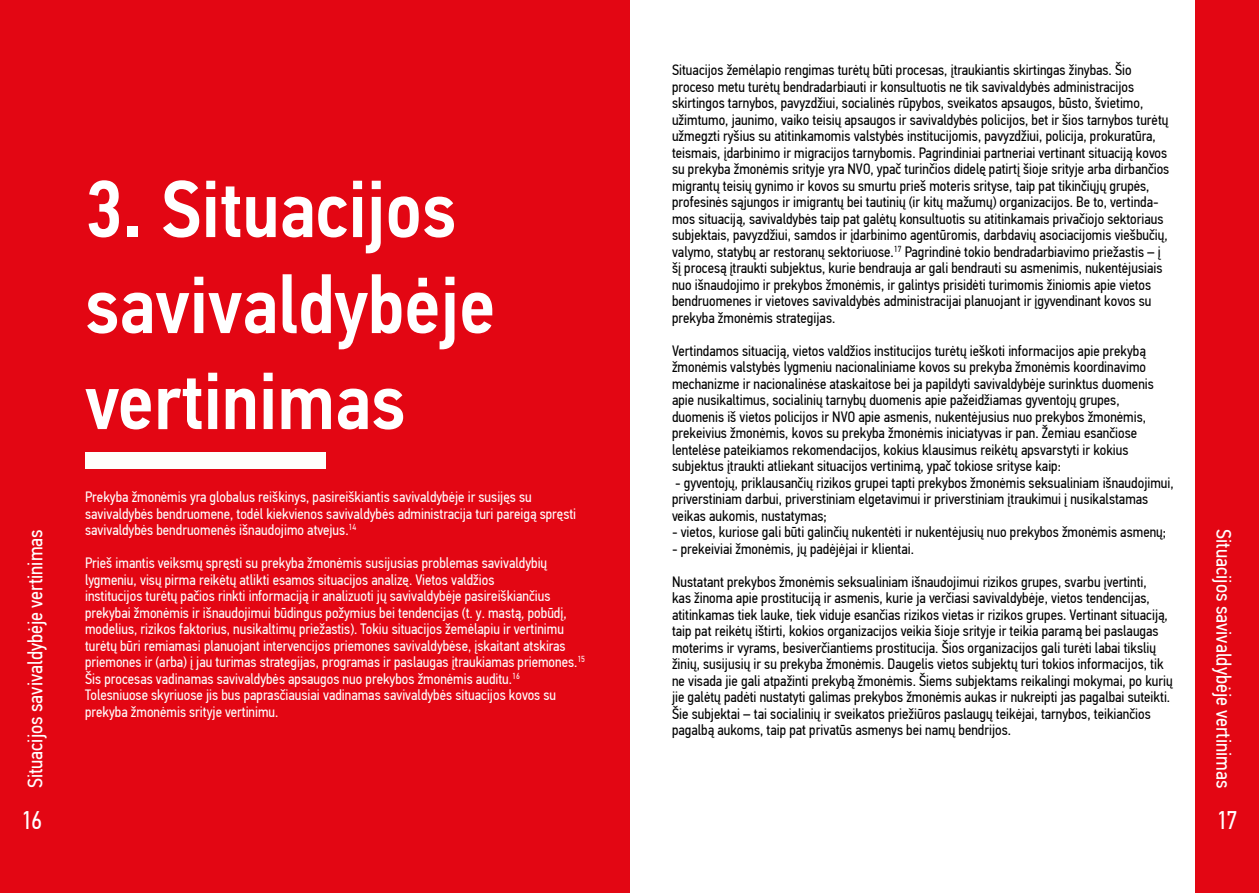
<style>
.page{position:relative;width:1259px;height:893px;background:#fff}
.page>*{position:absolute;margin:0;border:0;box-sizing:border-box;transform-origin:0 0}
.t1{font:500 81px/96px "PF Din Text Cond Pro";color:#fff}
.t2{font:25.5px "PF Din Text Cond Pro";color:#fff}
.t3{font:21px "PF Din Text Cond Pro";color:#fff}
.t4{font:15px/16.5px "PF Din Text Cond Pro";color:#000}
.t5{font:15px/16.5px "PF Din Text Cond Pro";color:#fff}
</style>
<div class="page">
<div style="left:0;top:0;width:64px;height:893px;background:#e30613"></div>
<div style="left:1195px;top:0;width:64px;height:893px;background:#e30613"></div>
<div style="left:62px;top:0;width:567px;height:893px;background:#e30613"></div>
<div style="left:85px;top:452px;width:240px;height:16px;background:#fffffc"></div>
<p class="t4" style="left:672px;top:62px;width:499px">Situacijos žemėlapio rengimas turėtų būti procesas, įtraukiantis skirtingas žinybas. Šio proceso metu turėtų bendradarbiauti ir konsultuotis ne tik savivaldybės administracijos skirtingos tarnybos, pavyzdžiui, socialinės rūpybos, sveikatos apsaugos, būsto, švietimo, užimtumo, jaunimo, vaiko teisių apsaugos ir savivaldybės policijos, bet ir šios tarnybos turėtų užmegzti ryšius su atitinkamomis valstybės institucijomis, pavyzdžiui, policija, prokuratūra, teismais, įdarbinimo ir migracijos tarnybomis. Pagrindiniai partneriai vertinant situaciją kovos su prekyba žmonėmis srityje yra NVO, ypač turinčios didelę patirtį šioje srityje arba dirbančios migrantų teisių gynimo ir kovos su smurtu prieš moteris srityse, taip pat tikinčiųjų grupės, profesinės sąjungos ir imigrantų bei tautinių (ir kitų mažumų) organizacijos. Be to, vertinda&shy;mos situaciją, savivaldybės taip pat galėtų konsultuotis su atitinkamais privačiojo sektoriaus subjektais, pavyzdžiui, samdos ir įdarbinimo agentūromis, darbdavių asociacijomis viešbučių, valymo, statybų ar restoranų sektoriuose.<sup>17</sup> Pagrindinė tokio bendradarbiavimo priežastis – į šį procesą įtraukti subjektus, kurie bendrauja ar gali bendrauti su asmenimis, nukentėjusiais nuo išnaudojimo ir prekybos žmonėmis, ir galintys prisidėti turimomis žiniomis apie vietos bendruomenes ir vietoves savivaldybės administracijai planuojant ir įgyvendinant kovos su prekyba žmonėmis strategijas.</p>
<p class="t4" style="left:672px;top:342px;width:483px">Vertindamos situaciją, vietos valdžios institucijos turėtų ieškoti informacijos apie prekybą žmonėmis valstybės lygmeniu nacionaliniame kovos su prekyba žmonėmis koordinavimo mechanizme ir nacionalinėse ataskaitose bei ja papildyti savivaldybėje surinktus duomenis apie nusikaltimus, socialinių tarnybų duomenis apie pažeidžiamas gyventojų grupes, duomenis iš vietos policijos ir NVO apie asmenis, nukentėjusius nuo prekybos žmonėmis, prekeivius žmonėmis, kovos su prekyba žmonėmis iniciatyvas ir pan. Žemiau esančiose lentelėse pateikiamos rekomendacijos, kokius klausimus reikėtų apsvarstyti ir kokius subjektus įtraukti atliekant situacijos vertinimą, ypač tokiose srityse kaip:</p>
<p class="t4" style="left:672px;top:474px;width:503px">- gyventojų, priklausančių rizikos grupei tapti prekybos žmonėmis seksualiniam išnaudojimui, priverstiniam darbui, priverstiniam elgetavimui ir priverstiniam įtraukimui į nusikalstamas veikas aukomis, nustatymas;</p>
<p class="t4" style="left:672px;top:524px;width:495px">- vietos, kuriose gali būti galinčių nukentėti ir nukentėjusių nuo prekybos žmonėmis asmenų;</p>
<p class="t4" style="left:672px;top:540px;width:243px">- prekeiviai žmonėmis, jų padėjėjai ir klientai.</p>
<p class="t4" style="left:672px;top:573px;width:502px">Nustatant prekybos žmonėmis seksualiniam išnaudojimui rizikos grupes, svarbu įvertinti,<br>kas žinoma apie prostituciją ir asmenis, kurie ja verčiasi savivaldybėje, vietos tendencijas, atitinkamas tiek lauke, tiek viduje esančias rizikos vietas ir rizikos grupes. Vertinant situaciją, taip pat reikėtų ištirti, kokios organizacijos veikia šioje srityje ir teikia paramą bei paslaugas moterims ir vyrams, besiverčiantiems prostitucija. Šios organizacijos gali turėti labai tikslių žinių, susijusių ir su prekyba žmonėmis. Daugelis vietos subjektų turi tokios informacijos, tik ne visada jie gali atpažinti prekybą žmonėmis. Šiems subjektams reikalingi mokymai, po kurių jie galėtų padėti nustatyti galimas prekybos žmonėmis aukas ir nukreipti jas pagalbai suteikti.<br>Šie subjektai – tai socialinių ir sveikatos priežiūros paslaugų teikėjai, tarnybos, teikiančios pagalbą aukoms, taip pat privatūs asmenys bei namų bendrijos.</p>
<h1 class="t1" style="left:85px;top:162px;width:412px">3. Situacijos savivaldybėje vertinimas</h1>
<p class="t5" style="left:85px;top:489px;width:492px">Prekyba žmonėmis yra globalus reiškinys, pasireiškiantis savivaldybėje ir susijęs su savivaldybės bendruomene, todėl kiekvienos savivaldybės administracija turi pareigą spręsti savivaldybės bendruomenės išnaudojimo atvejus.<sup>14</sup></p>
<p class="t5" style="left:85px;top:555px;width:501px">Prieš imantis veiksmų spręsti su prekyba žmonėmis susijusias problemas savivaldybių lygmeniu, visų pirma reikėtų atlikti esamos situacijos analizę. Vietos valdžios<br>institucijos turėtų pačios rinkti informaciją ir analizuoti jų savivaldybėje pasireiškiančius prekybai žmonėmis ir išnaudojimui būdingus požymius bei tendencijas (t. y. mastą, pobūdį, modelius, rizikos faktorius, nusikaltimų priežastis). Tokiu situacijos žemėlapiu ir vertinimu turėtų būri remiamasi planuojant intervencijos priemones savivaldybėse, įskaitant atskiras priemones ir (arba) į jau turimas strategijas, programas ir paslaugas įtraukiamas priemones.<sup>15<br></sup>Šis procesas vadinamas savivaldybės apsaugos nuo prekybos žmonėmis auditu.<sup>16<br></sup>Tolesniuose skyriuose jis bus paprasčiausiai vadinamas savivaldybės situacijos kovos su prekyba žmonėmis srityje vertinimu.</p>
<h3 class="t3" style="left:23px;top:788px;width:261px;rotate:-90deg">Situacijos savivaldybėje vertinimas</h3>
<h3 class="t3" style="left:1236px;top:529px;width:261px;rotate:90deg">Situacijos savivaldybėje vertinimas</h3>
<h2 class="t2" style="left:21px;top:805px;width:23px">16</h2>
<h2 class="t2" style="left:1216px;top:805px;width:23px">17</h2>
</div>
